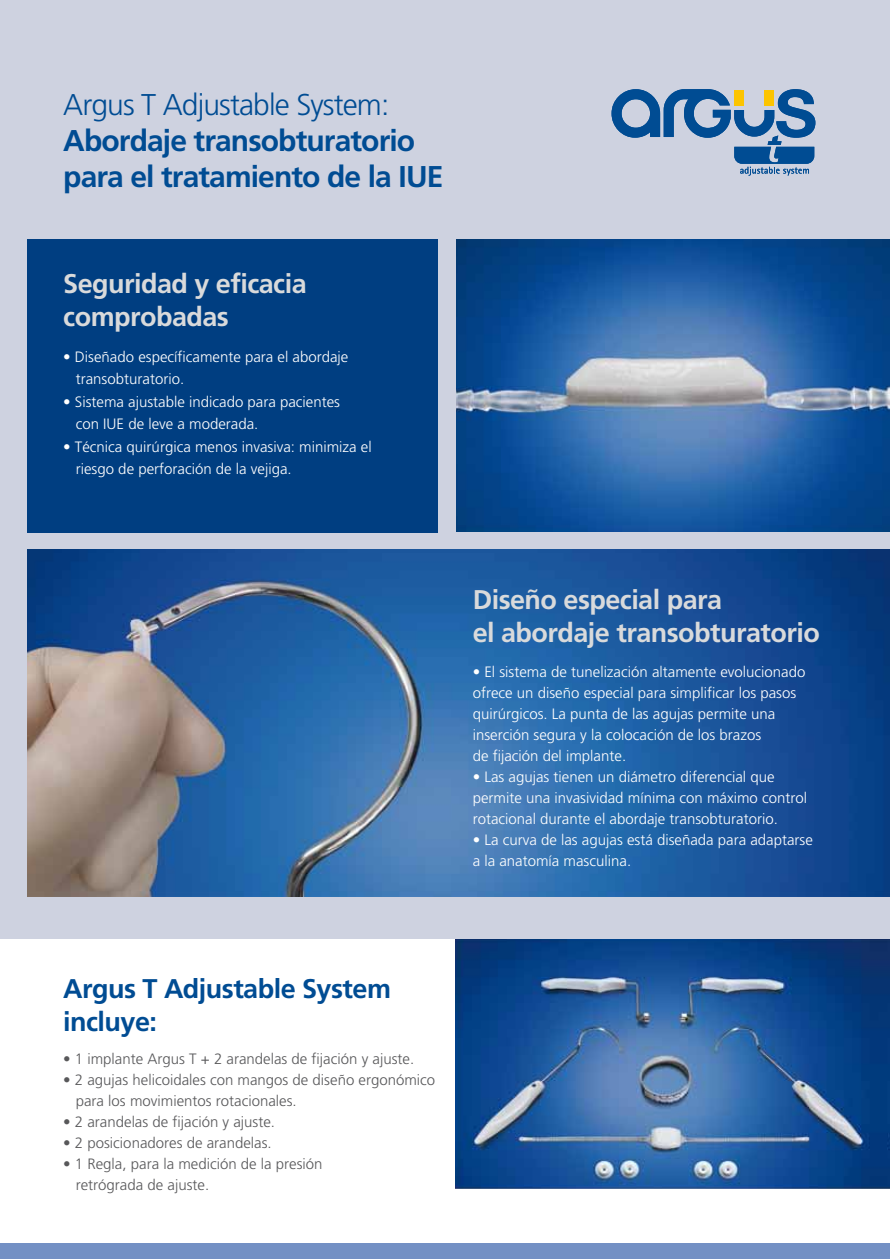
<style>
.page{position:relative;width:890px;height:1259px;background:#fff}
.page>*{position:absolute;margin:0;border:0;box-sizing:border-box;transform-origin:0 0}
.t1{font:700 30px/36px "Frutiger";letter-spacing:-.03em;color:#004c93}
.t2{font:300 30px "Frutiger";letter-spacing:-.03em;color:#004c93}
.t3{font:700 27px/32.4px "Frutiger";letter-spacing:-.02em;color:#d9dadb}
.t4{font:700 27px/32.4px "Frutiger";letter-spacing:-.02em;color:#004c93}
.t5{font:300 15px/21px "Frutiger";color:#fff}
.t6{font:300 15px/21px "Frutiger";color:#58585a}
</style>
<div class="page">
<img style="left:455px;top:938px;width:435px;height:250px">
<div style="left:0;top:0;width:890px;height:938px;background:#ced2e0"></div>
<div style="left:0;top:1243px;width:890px;height:15px;background:#7390c4"></div>
<div style="left:28px;top:239px;width:410px;height:293px;background:#003e81"></div>
<img style="left:457px;top:239px;width:433px;height:293px">
<img style="left:28px;top:550px;width:862px;height:346px">
<svg style="left:611px;top:89px;width:204px;height:87px"></svg>
<h1 class="t2" style="left:63px;top:87px;width:327px">Argus T Adjustable System:</h1>
<h1 class="t1" style="left:63px;top:122px;width:381px">Abordaje transobturatorio para el tratamiento de la IUE</h1>
<h2 class="t3" style="left:63px;top:268px;width:245px">Seguridad y eficacia comprobadas</h2>
<p class="t5" style="left:76px;top:345px;width:274px;line-height:22.5px;text-indent:-13px">• Diseñado específicamente para el abordaje transobturatorio.</p>
<p class="t5" style="left:76px;top:390px;width:266px;line-height:22.5px;text-indent:-13px">• Sistema ajustable indicado para pacientes con IUE de leve a moderada.</p>
<p class="t5" style="left:76px;top:435px;width:297px;line-height:22.5px;text-indent:-13px">• Técnica quirúrgica menos invasiva: minimiza el riesgo de perforación de la vejiga.</p>
<h2 class="t3" style="left:472px;top:583px;width:349px">Diseño especial para<br>el abordaje transobturatorio</h2>
<p class="t5" style="left:472px;top:662px;width:334px">• El sistema de tunelización altamente evolucionado ofrece un diseño especial para simplificar los pasos quirúrgicos. La punta de las agujas permite una inserción segura y la colocación de los brazos<br>de fijación del implante.</p>
<p class="t5" style="left:472px;top:767px;width:336px">• Las agujas tienen un diámetro diferencial que permite una invasividad mínima con máximo control rotacional durante el abordaje transobturatorio.</p>
<p class="t5" style="left:472px;top:830px;width:342px">• La curva de las agujas está diseñada para adaptarse a la anatomía masculina.</p>
<h2 class="t4" style="left:63px;top:973px;width:329px">Argus T Adjustable System incluye:</h2>
<p class="t6" style="left:63px;top:1048px;width:352px">• 1 implante Argus T + 2 arandelas de fijación y ajuste.</p>
<p class="t6" style="left:76px;top:1069px;width:361px;text-indent:-13px">• 2 agujas helicoidales con mangos de diseño ergonómico para los movimientos rotacionales.</p>
<p class="t6" style="left:63px;top:1111px;width:213px">• 2 arandelas de fijación y ajuste.</p>
<p class="t6" style="left:63px;top:1132px;width:210px">• 2 posicionadores de arandelas.</p>
<p class="t6" style="left:76px;top:1153px;width:248px;text-indent:-13px">• 1 Regla, para la medición de la presión retrógrada de ajuste.</p>
</div>
